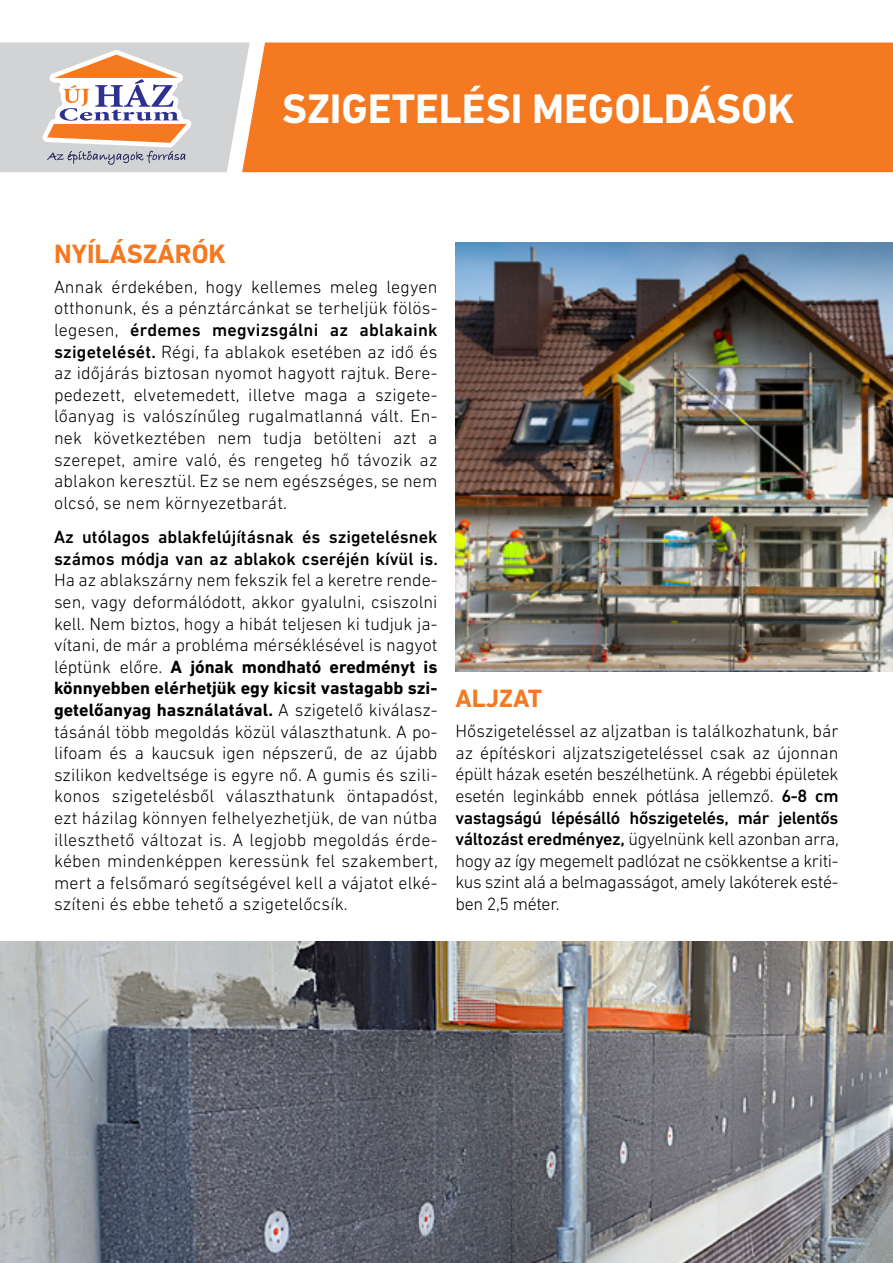
<style>
.page{position:relative;width:893px;height:1263px;background:#fff}
.page>*{position:absolute;margin:0;border:0;box-sizing:border-box;transform-origin:0 0}
.t1{font:700 42px "DIN Next LT Pro";color:#fff}
.t2{font:700 27px "DIN Next LT Pro";color:#f47920}
.t3{font:700 25.5px "DIN Next LT Pro";color:#f47920}
.t4{font:300 18px/21.6px "DIN Next LT Pro";letter-spacing:.01em;color:#000;text-align:justify}
.t5{font:500 18px/21.6px "DIN Next LT Pro";color:#000}
.s1{font-weight:500}
.s2{font-weight:700}
</style>
<div class="page">
<div style="left:250px;top:43px;width:643px;height:129px;background:#f47920"></div>
<svg style="left:0;top:43px;width:250px;height:129px"></svg>
<img style="left:455px;top:242px;width:438px;height:429px">
<img style="left:0;top:942px;width:893px;height:321px">
<h1 class="t1" style="left:282px;top:84px;width:514px">SZIGETELÉSI MEGOLDÁSOK</h1>
<h2 class="t2" style="left:54px;top:238px;width:174px">NYÍLÁSZÁRÓK</h2>
<p class="t4" style="left:54px;top:276px;width:385px">Annak érdekében, hogy kellemes meleg legyen otthonunk, és a pénztárcánkat se terheljük fölös&shy;legesen, <span class="s1">érdemes megvizsgálni az ablakaink szigetelését.</span> Régi, fa ablakok esetében az idő és az időjárás biztosan nyomot hagyott rajtuk. Bere&shy;pedezett, elvetemedett, illetve maga a szigete&shy;lőanyag is valószínűleg rugalmatlanná vált. En&shy;nek következtében nem tudja betölteni azt a szerepet, amire való, és rengeteg hő távozik az ablakon keresztül. Ez se nem egészséges, se nem olcsó, se nem környezetbarát.</p>
<p class="t5" style="left:54px;top:526px;width:385px">Az utólagos ablakfelújításnak és szigetelésnek számos módja van az ablakok cseréjén kívül is.</p>
<p class="t4" style="left:54px;top:569px;width:385px">Ha az ablakszárny nem fekszik fel a keretre rende&shy;sen, vagy deformálódott, akkor gyalulni, csiszolni kell. Nem biztos, hogy a hibát teljesen ki tudjuk ja&shy;vítani, de már a probléma mérséklésével is nagyot léptünk előre. <span class="s2">A jónak mondható eredményt is könnyebben elérhetjük egy kicsit vastagabb szi&shy;getelőanyag használatával.</span> A szigetelő kiválasz&shy;tásánál több megoldás közül választhatunk. A po&shy;lifoam és a kaucsuk igen népszerű, de az újabb szilikon kedveltsége is egyre nő. A gumis és szili&shy;konos szigetelésből választhatunk öntapadóst, ezt házilag könnyen felhelyezhetjük, de van nútba illeszthető változat is. A legjobb megoldás érde&shy;kében mindenképpen keressünk fel szakembert, mert a felsőmaró segítségével kell a vájatot elké&shy;szíteni és ebbe tehető a szigetelőcsík.</p>
<h3 class="t3" style="left:455px;top:683px;width:88px">ALJZAT</h3>
<p class="t4" style="left:455px;top:720px;width:385px">Hőszigeteléssel az aljzatban is találkozhatunk, bár az építéskori aljzatszigeteléssel csak az újonnan épült házak esetén beszélhetünk. A régebbi épületek esetén leginkább ennek pótlása jellemző. <span class="s1">6-8 cm vastagságú lépésálló hőszigetelés, már jelentős változást eredményez,</span> ügyelnünk kell azonban arra, hogy az így megemelt padlózat ne csökkentse a kriti&shy;kus szint alá a belmagasságot, amely lakóterek esté&shy;ben 2,5 méter.</p>
</div>
